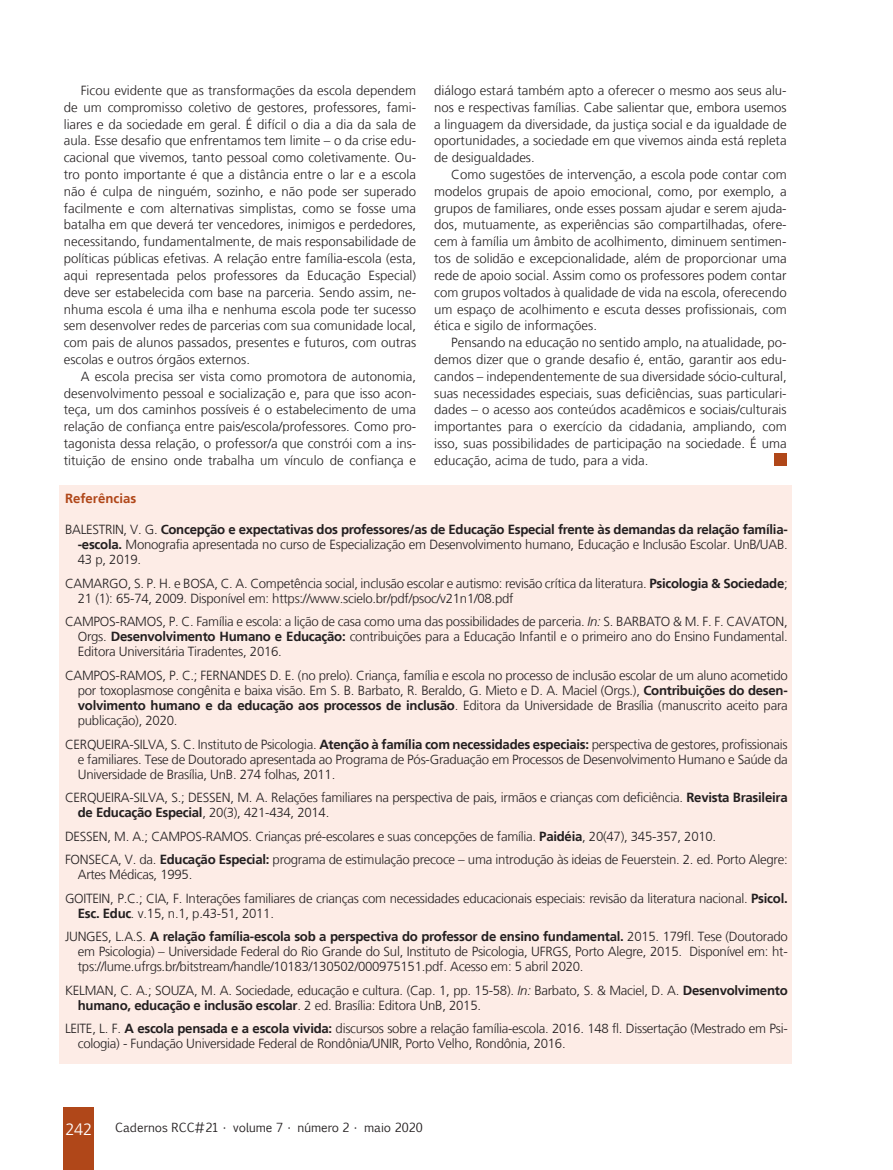
<style>
.page{position:relative;width:893px;height:1170px;background:#fff}
.page>*{position:absolute;margin:0;border:0;box-sizing:border-box;transform-origin:0 0}
.t1{font:300 16.5px "Frutiger LT";color:#fff}
.Referências__8_8{font:300 13.2px/15px "Frutiger LT";letter-spacing:-.02em;color:#231f20}
.Miolo__8_8{font:300 13.2px/16.8px "Frutiger LT";color:#231f20;text-align:justify}
.Subtítulo_LARANJA_DO{font:700 13.2px "Frutiger LT";color:#b04719}
.t2{font:12px "Euphemia CAS";color:#231f20}
.s1{font-weight:700}
.s2{font-style:italic}
</style>
<div class="page">
<div style="left:64px;top:1107px;width:30px;height:62px;background:#b04719"></div>
<div style="left:774px;top:453px;width:13px;height:13px;background:#b04719"></div>
<div style="left:59px;top:485px;width:732px;height:578px;background:#fdece6"></div>
<p class="Miolo__8_8" style="left:64px;top:82px;width:354px;text-indent:17px">Ficou evidente que as transformações da escola dependem de um compromisso coletivo de gestores, professores, fami&shy;liares e da sociedade em geral. É difícil o dia a dia da sala de aula. Esse desafio que enfrentamos tem limite – o da crise edu&shy;cacional que vivemos, tanto pessoal como coletivamente. Ou&shy;tro ponto importante é que a distância entre o lar e a escola não é culpa de ninguém, sozinho, e não pode ser superado facilmente e com alternativas simplistas, como se fosse uma batalha em que deverá ter vencedores, inimigos e perdedores, necessitando, fundamentalmente, de mais responsabilidade de políticas públicas efetivas. A relação entre família-escola (esta, aqui representada pelos professores da Educação Especial) deve ser estabelecida com base na parceria. Sendo assim, ne&shy;nhuma escola é uma ilha e nenhuma escola pode ter sucesso sem desenvolver redes de parcerias com sua comunidade local, com pais de alunos passados, presentes e futuros, com outras escolas e outros órgãos externos.</p>
<p class="Miolo__8_8" style="left:64px;top:368px;width:354px;text-indent:17px">A escola precisa ser vista como promotora de autonomia, desenvolvimento pessoal e socialização e, para que isso acon&shy;teça, um dos caminhos possíveis é o estabelecimento de uma relação de confiança entre pais/escola/professores. Como pro&shy;tagonista dessa relação, o professor/a que constrói com a ins&shy;tituição de ensino onde trabalha um vínculo de confiança e</p>
<p class="Miolo__8_8" style="left:434px;top:82px;width:354px">diálogo estará também apto a oferecer o mesmo aos seus alu&shy;nos e respectivas famílias. Cabe salientar que, embora usemos a linguagem da diversidade, da justiça social e da igualdade de oportunidades, a sociedade em que vivemos ainda está repleta de desigualdades.</p>
<p class="Miolo__8_8" style="left:434px;top:166px;width:354px;text-indent:17px">Como sugestões de intervenção, a escola pode contar com modelos grupais de apoio emocional, como, por exemplo, a grupos de familiares, onde esses possam ajudar e serem ajuda&shy;dos, mutuamente, as experiências são compartilhadas, ofere&shy;cem à família um âmbito de acolhimento, diminuem sentimen&shy;tos de solidão e excepcionalidade, além de proporcionar uma rede de apoio social. Assim como os professores podem contar com grupos voltados à qualidade de vida na escola, oferecendo um espaço de acolhimento e escuta desses profissionais, com ética e sigilo de informações.</p>
<p class="Miolo__8_8" style="left:434px;top:334px;width:354px;text-indent:17px">Pensando na educação no sentido amplo, na atualidade, po&shy;demos dizer que o grande desafio é, então, garantir aos edu&shy;candos – independentemente de sua diversidade sócio-cultural, suas necessidades especiais, suas deficiências, suas particulari&shy;dades – o acesso aos conteúdos acadêmicos e sociais/culturais importantes para o exercício da cidadania, ampliando, com isso, suas possibilidades de participação na sociedade. É uma educação, acima de tudo, para a vida.</p>
<p class="Subtítulo_LARANJA_DO" style="left:65px;top:490px;width:73px">Referências</p>
<p class="Referências__8_8" style="left:78px;top:522px;width:711px;text-align:justify;text-indent:-13px">BALESTRIN, V. G. <span class="s1">Concepção e expectativas dos professores/as de Educação Especial frente às demandas da relação família--escola.</span> Monografia apresentada no curso de Especialização em Desenvolvimento humano, Educação e Inclusão Escolar. UnB/UAB.<br>43 p, 2019.</p>
<p class="Referências__8_8" style="left:78px;top:576px;width:711px;text-indent:-13px">CAMARGO, S. P. H. e BOSA, C. A. Competência social, inclusão escolar e autismo: revisão crítica da literatura. <span class="s1">Psicologia &amp; Sociedade</span>;<br>21 (1): 65-74, 2009. Disponível em: https://www.scielo.br/pdf/psoc/v21n1/08.pdf</p>
<p class="Referências__8_8" style="left:78px;top:614px;width:711px;text-align:justify;text-indent:-13px">CAMPOS-RAMOS, P. C. Família e escola: a lição de casa como uma das possibilidades de parceria. <span class="s2">In:</span> S. BARBATO &amp; M. F. F. CAVATON, Orgs. <span class="s1">Desenvolvimento Humano e Educação:</span> contribuições para a Educação Infantil e o primeiro ano do Ensino Fundamental.<br>Editora Universitária Tiradentes, 2016.</p>
<p class="Referências__8_8" style="left:78px;top:668px;width:711px;text-align:justify;text-indent:-13px">CAMPOS-RAMOS, P. C.; FERNANDES D. E. (no prelo). Criança, família e escola no processo de inclusão escolar de um aluno acometido por toxoplasmose congênita e baixa visão. Em S. B. Barbato, R. Beraldo, G. Mieto e D. A. Maciel (Orgs.), <span class="s1">Contribuições do desen&shy;volvimento humano e da educação aos processos de inclusão</span>. Editora da Universidade de Brasília (manuscrito aceito para publicação), 2020.</p>
<p class="Referências__8_8" style="left:78px;top:736px;width:711px;text-align:justify;text-indent:-13px">CERQUEIRA-SILVA, S. C. Instituto de Psicologia. <span class="s1">Atenção à família com necessidades especiais:</span> perspectiva de gestores, profissionais e familiares. Tese de Doutorado apresentada ao Programa de Pós-Graduação em Processos de Desenvolvimento Humano e Saúde da Universidade de Brasília, UnB. 274 folhas, 2011.</p>
<p class="Referências__8_8" style="left:78px;top:790px;width:711px;text-indent:-13px">CERQUEIRA-SILVA, S.; DESSEN, M. A. Relações familiares na perspectiva de pais, irmãos e crianças com deficiência. <span class="s1">Revista Brasileira de Educação Especial</span>, 20(3), 421-434, 2014.</p>
<p class="Referências__8_8" style="left:65px;top:828px;width:653px">DESSEN, M. A.; CAMPOS-RAMOS. Crianças pré-escolares e suas concepções de família. <span class="s1">Paidéia</span>, 20(47), 345-357, 2010.</p>
<p class="Referências__8_8" style="left:78px;top:852px;width:711px;text-indent:-13px">FONSECA, V. da. <span class="s1">Educação Especial:</span> programa de estimulação precoce – uma introdução às ideias de Feuerstein. 2. ed. Porto Alegre:<br>Artes Médicas, 1995.</p>
<p class="Referências__8_8" style="left:78px;top:890px;width:711px;text-indent:-13px">GOITEIN, P.C.; CIA, F. Interações familiares de crianças com necessidades educacionais especiais: revisão da literatura nacional. <span class="s1">Psicol.<br>Esc. Educ</span><span class="s2">.</span> v.15, n.1, p.43-51, 2011.</p>
<p class="Referências__8_8" style="left:78px;top:929px;width:711px;text-align:justify;text-indent:-13px">JUNGES, L.A.S. <span class="s1">A relação família-escola sob a perspectiva do professor de ensino fundamental.</span> 2015. 179fl. Tese (Doutorado em Psicologia) – Universidade Federal do Rio Grande do Sul, Instituto de Psicologia, UFRGS, Porto Alegre, 2015. Disponível em: ht&shy;tps://lume.ufrgs.br/bitstream/handle/10183/130502/000975151.pdf. Acesso em: 5 abril 2020.</p>
<p class="Referências__8_8" style="left:78px;top:982px;width:711px;text-indent:-13px">KELMAN, C. A.; SOUZA, M. A. Sociedade, educação e cultura. (Cap. 1, pp. 15-58). <span class="s2">In:</span> Barbato, S. &amp; Maciel, D. A. <span class="s1">Desenvolvimento humano, educação e inclusão escolar</span>. 2 ed. Brasília: Editora UnB, 2015.</p>
<p class="Referências__8_8" style="left:78px;top:1021px;width:711px;text-indent:-13px">LEITE, L. F. <span class="s1">A escola pensada e a escola vivida:</span> discursos sobre a relação família-escola. 2016. 148 fl. Dissertação (Mestrado em Psi&shy;cologia) - Fundação Universidade Federal de Rondônia/UNIR, Porto Velho, Rondônia, 2016.</p>
<p class="t1" style="left:65px;top:1120px;width:28px">242</p>
<p class="t2" style="left:115px;top:1119px;width:309px">Cadernos RCC#21 • volume 7 • número 2 • maio 2020</p>
</div>
